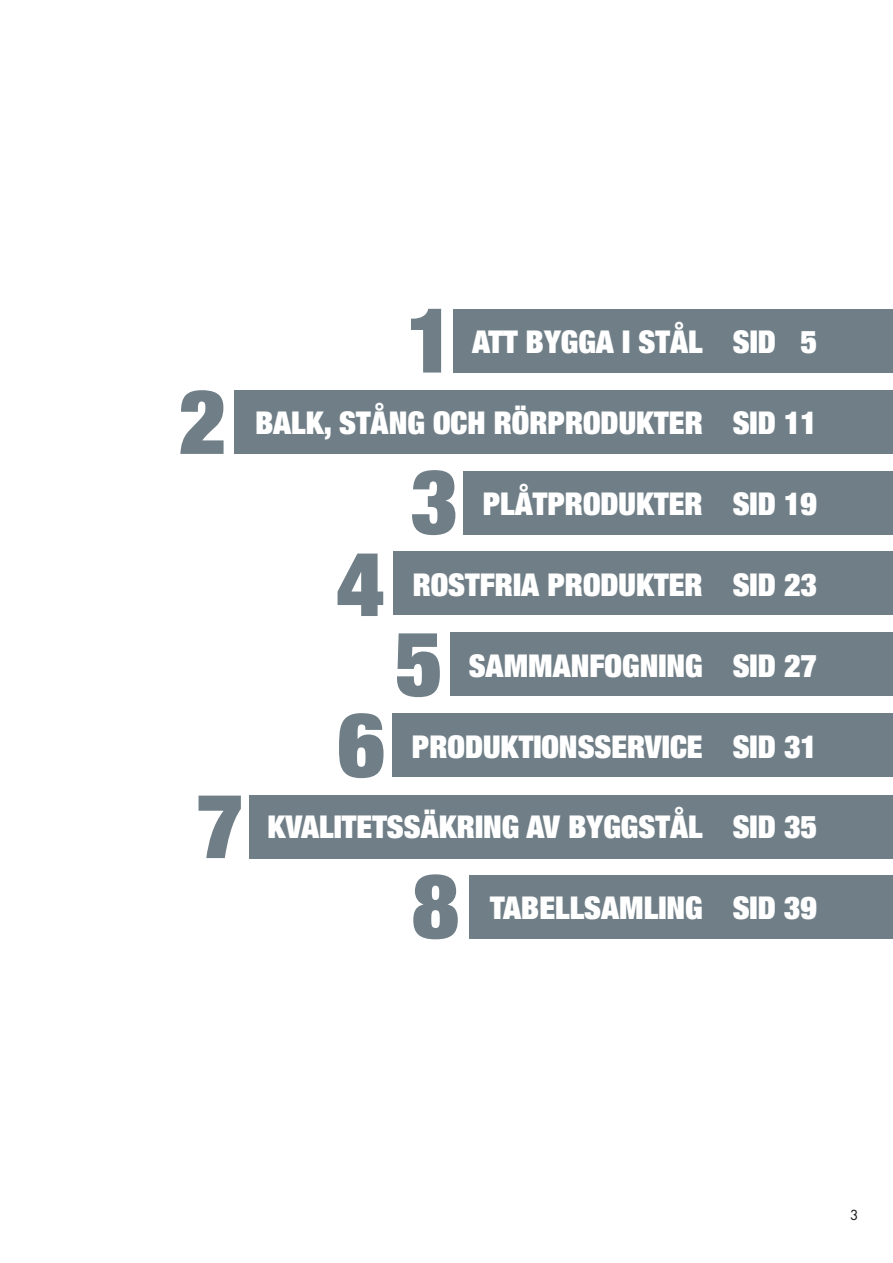
<style>
.page{position:relative;width:893px;height:1263px;background:#fff}
.page>*{position:absolute;margin:0;border:0;box-sizing:border-box;transform-origin:0 0}
.t1{font:900 expanded 90px "Helvetica Neue";color:#707f87}
.t2{font:900 expanded 31.5px "Helvetica Neue";color:#fff}
.t3{font:13.5px "Futura";color:#1a171c}
</style>
<div class="page">
<div style="left:454px;top:309px;width:439px;height:64px;background:#707f87"></div>
<div style="left:393px;top:713px;width:500px;height:64px;background:#707f87"></div>
<div style="left:451px;top:632px;width:442px;height:64px;background:#707f87"></div>
<div style="left:463px;top:471px;width:430px;height:63px;background:#707f87"></div>
<div style="left:235px;top:390px;width:658px;height:64px;background:#707f87"></div>
<div style="left:250px;top:795px;width:643px;height:64px;background:#707f87"></div>
<div style="left:469px;top:875px;width:424px;height:64px;background:#707f87"></div>
<div style="left:393px;top:551px;width:500px;height:64px;background:#707f87"></div>
<h1 class="t1" style="left:179px;top:364px;width:48px">2</h1>
<h1 class="t1" style="left:196px;top:768px;width:48px">7</h1>
<h1 class="t1" style="left:407px;top:283px;width:48px">1</h1>
<p class="t2" style="left:472px;top:322px;width:346px">ATT BYGGA I STÅL SID 5</p>
<p class="t2" style="left:255px;top:403px;width:563px">BALK, STÅNG OCH RÖRPRODUKTER SID 11</p>
<h1 class="t1" style="left:337px;top:526px;width:48px">4</h1>
<h1 class="t1" style="left:338px;top:687px;width:48px">6</h1>
<h1 class="t1" style="left:410px;top:444px;width:48px">3</h1>
<p class="t2" style="left:483px;top:484px;width:336px">PLÅTPRODUKTER SID 19</p>
<p class="t2" style="left:413px;top:564px;width:406px">ROSTFRIA PRODUKTER SID 23</p>
<h1 class="t1" style="left:395px;top:606px;width:48px">5</h1>
<p class="t2" style="left:469px;top:645px;width:350px">SAMMANFOGNING SID 27</p>
<p class="t2" style="left:412px;top:726px;width:406px">PRODUKTIONSSERVICE SID 31</p>
<p class="t2" style="left:267px;top:807px;width:551px">KVALITETSSÄKRING AV BYGGSTÅL SID 35</p>
<h1 class="t1" style="left:412px;top:848px;width:48px">8</h1>
<p class="t2" style="left:490px;top:888px;width:328px">TABELLSAMLING SID 39</p>
<p class="t3" style="left:850px;top:1206px;width:10px">3</p>
</div>
